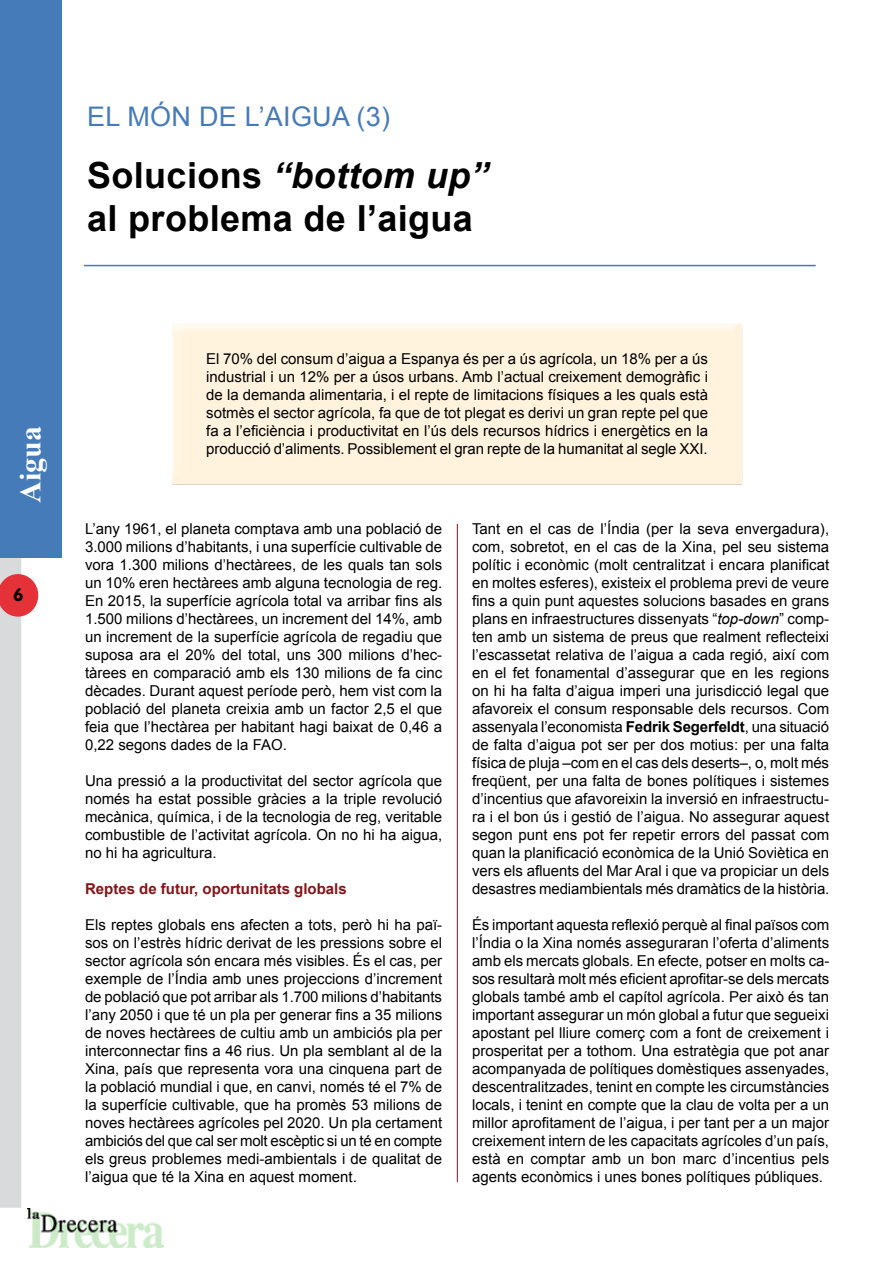
<style>
.page{position:relative;width:893px;height:1263px;background:#fff}
.page>*{position:absolute;margin:0;border:0;box-sizing:border-box;transform-origin:0 0}
.t1{font:700 36px/43.2px "Arial";letter-spacing:.01em;color:#000}
.t2{font:700 30px "Times New Roman";color:#fff}
.t3{font:27px "Arial";letter-spacing:.01em;color:#467bb9}
.t4{font:700 18px "VAG Rounded";color:#000}
.t5{font:15px/18px "Arial";color:#000;text-align:justify}
.t6{font:700 15px "Arial";color:#831519}
.s1{font-style:italic}
.s2{font-weight:700}
</style>
<div class="page">
<svg style="left:0;top:557px;width:38px;height:651px"></svg>
<img style="left:27px;top:1209px;width:136px;height:38px">
<div style="left:0;top:0;width:61px;height:557px;background:#467bb9"></div>
<hr style="left:84px;top:265px;width:732px;height:1px;background:#467bb9">
<div style="left:166px;top:323px;width:578px;height:162px;background:#fff3dd"></div>
<hr style="left:457px;top:524px;width:1px;height:658px;background:#831519">
<h3 class="t3" style="left:87px;top:99px;width:304px">EL MÓN DE L’AIGUA (3)</h3>
<h1 class="t1" style="left:87px;top:155px;width:403px">Solucions <span class="s1">“bottom up” </span>al problema de l’aigua</h1>
<h2 class="t2" style="left:10px;top:503px;width:78px;rotate:-90deg">Aigua</h2>
<p class="t4" style="left:13px;top:584px;width:12px">6</p>
<p class="t5" style="left:206px;top:350px;width:503px">El 70% del consum d’aigua a Espanya és per a ús agrícola, un 18% per a ús industrial i un 12% per a úsos urbans. Amb l’actual creixement demogràfic i de la demanda alimentaria, i el repte de limitacions físiques a les quals està sotmès el sector agrícola, fa que de tot plegat es derivi un gran repte pel que fa a l’eficiència i productivitat en l’ús dels recursos hídrics i energètics en la producció d’aliments. Possiblement el gran repte de la humanitat al segle XXI.</p>
<p class="t5" style="left:85px;top:520px;width:359px">L’any 1961, el planeta comptava amb una població de 3.000 milions d’habitants, i una superfície cultivable de vora 1.300 milions d’hectàrees, de les quals tan sols un 10% eren hectàrees amb alguna tecnologia de reg.<br>En 2015, la superfície agrícola total va arribar fins als 1.500 milions d’hectàrees, un increment del 14%, amb un increment de la superfície agrícola de regadiu que suposa ara el 20% del total, uns 300 milions d’hec&shy;tàrees en comparació amb els 130 milions de fa cinc dècades. Durant aquest període però, hem vist com la població del planeta creixia amb un factor 2,5 el que feia que l’hectàrea per habitant hagi baixat de 0,46 a 0,22 segons dades de la FAO.</p>
<p class="t5" style="left:85px;top:772px;width:359px">Una pressió a la productivitat del sector agrícola que només ha estat possible gràcies a la triple revolució mecànica, química, i de la tecnologia de reg, veritable combustible de l’activitat agrícola. On no hi ha aigua, no hi ha agricultura.</p>
<p class="t6" style="left:85px;top:879px;width:263px">Reptes de futur, oportunitats globals</p>
<p class="t5" style="left:85px;top:916px;width:359px">Els reptes globals ens afecten a tots, però hi ha paï&shy;sos on l’estrès hídric derivat de les pressions sobre el sector agrícola són encara més visibles. És el cas, per exemple de l’Índia amb unes projeccions d’increment de població que pot arribar als 1.700 milions d’habitants l’any 2050 i que té un pla per generar fins a 35 milions de noves hectàrees de cultiu amb un ambiciós pla per interconnectar fins a 46 rius. Un pla semblant al de la Xina, país que representa vora una cinquena part de la població mundial i que, en canvi, només té el 7% de la superfície cultivable, que ha promès 53 milions de noves hectàrees agrícoles pel 2020. Un pla certament ambiciós del que cal ser molt escèptic si un té en compte els greus problemes medi-ambientals i de qualitat de l’aigua que té la Xina en aquest moment.</p>
<p class="t5" style="left:472px;top:520px;width:359px">Tant en el cas de l’Índia (per la seva envergadura), com, sobretot, en el cas de la Xina, pel seu sistema polític i econòmic (molt centralitzat i encara planificat en moltes esferes), existeix el problema previ de veure fins a quin punt aquestes solucions basades en grans plans en infraestructures dissenyats “<span class="s1">top-down</span>” comp&shy;ten amb un sistema de preus que realment reflecteixi l’escassetat relativa de l’aigua a cada regió, així com en el fet fonamental d’assegurar que en les regions on hi ha falta d’aigua imperi una jurisdicció legal que afavoreix el consum responsable dels recursos. Com assenyala l’economista <span class="s2">Fedrik Segerfeldt</span>, una situació de falta d’aigua pot ser per dos motius: per una falta física de pluja –com en el cas dels deserts–, o, molt més freqüent, per una falta de bones polítiques i sistemes d’incentius que afavoreixin la inversió en infraestructu&shy;ra i el bon ús i gestió de l’aigua. No assegurar aquest segon punt ens pot fer repetir errors del passat com quan la planificació econòmica de la Unió Soviètica en vers els afluents del Mar Aral i que va propiciar un dels desastres mediambientals més dramàtics de la història.</p>
<p class="t5" style="left:472px;top:916px;width:359px">És important aquesta reflexió perquè al final països com l’Índia o la Xina només asseguraran l’oferta d’aliments amb els mercats globals. En efecte, potser en molts ca&shy;sos resultarà molt més eficient aprofitar-se dels mercats globals també amb el capítol agrícola. Per això és tan important assegurar un món global a futur que segueixi apostant pel lliure comerç com a font de creixement i prosperitat per a tothom. Una estratègia que pot anar acompanyada de polítiques domèstiques assenyades, descentralitzades, tenint en compte les circumstàncies locals, i tenint en compte que la clau de volta per a un millor aprofitament de l’aigua, i per tant per a un major creixement intern de les capacitats agrícoles d’un país, està en comptar amb un bon marc d’incentius pels agents econòmics i unes bones polítiques públiques.</p>
</div>
